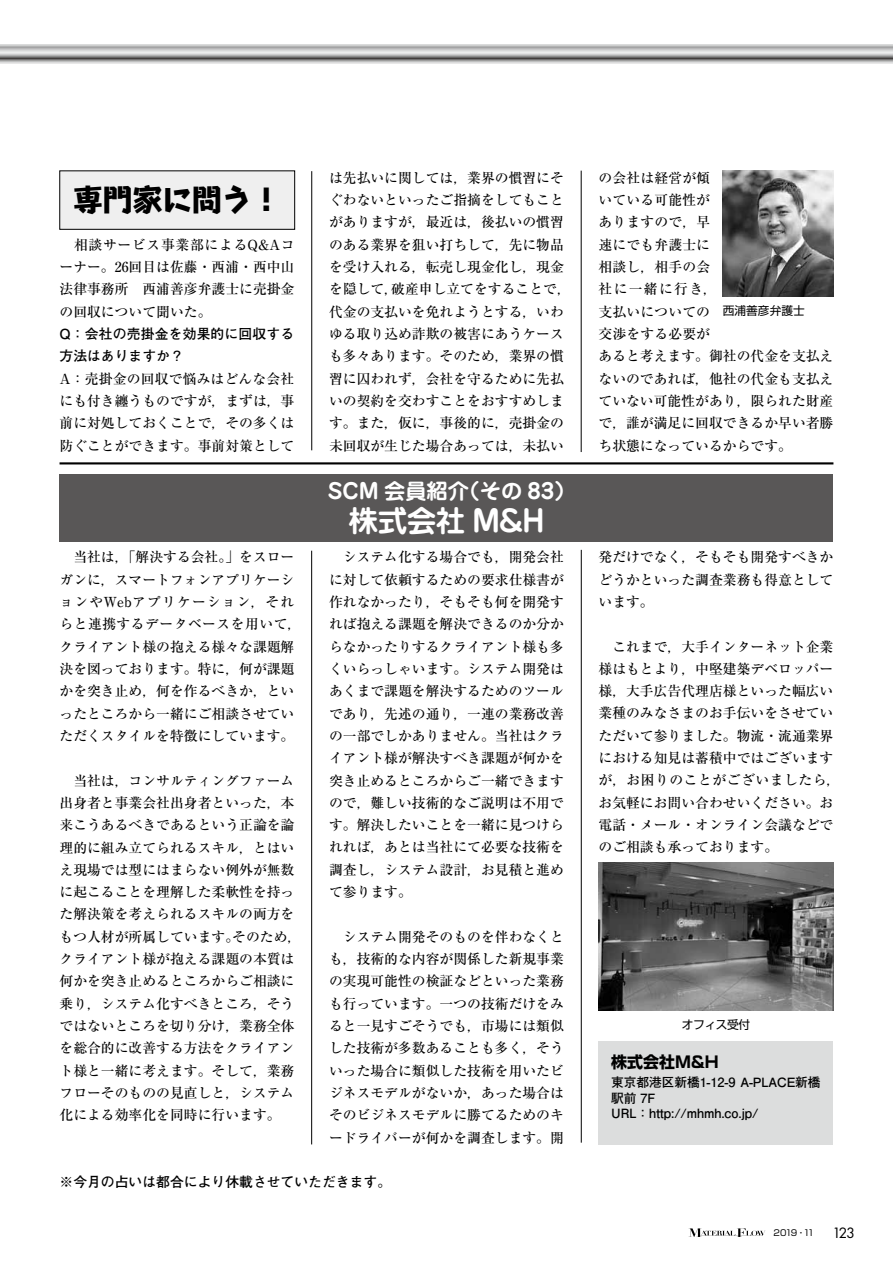
<style>
.page{position:relative;width:893px;height:1263px;background:#fff}
.page>*{position:absolute;margin:0;border:0;box-sizing:border-box;transform-origin:0 0}
.t1{font:700 29.7px "Jun 501 Pro";color:#fff}
.t2{font:800 29.7px "Take Std";color:#000}
.t3{font:700 21.3px "Jun 501 Pro";color:#fff}
.t4{font:700 15.9px "Shin Go Pr 6";color:#000}
.t5{font:500 13.8px/22.4px "Ryumin Pr 6";color:#000}
.t6{font:700 13.8px/22.4px "Futo Go B101 Pr 6";color:#000}
.t7{font:13.8px "Futura";color:#000}
.t8{font:700 12.75px/15.9px "Futo Go B101 Pr 6";letter-spacing:-.01em;color:#000}
.t9{font:11.7px "Shin Go Pr 6";color:#000}
.t10{font:8.55px "Shin Go Pro";letter-spacing:-.125em;color:#000}
</style>
<div class="page">
<svg style="left:0;top:45px;width:893px;height:19px;background:#b4b4b4"></svg>
<svg style="left:689px;top:1228px;width:76px;height:9px"></svg>
<hr style="left:311px;top:551px;width:1px;height:593px;background:#000">
<hr style="left:581px;top:550px;width:1px;height:593px;background:#000">
<div style="left:60px;top:474px;width:773px;height:68px;background:#595757"></div>
<hr style="left:60px;top:462px;width:773px;height:2px;background:#000">
<div style="left:598px;top:1041px;width:235px;height:103px;background:#dcdddd"></div>
<hr style="left:311px;top:171px;width:1px;height:279px;background:#000">
<hr style="left:581px;top:171px;width:1px;height:281px;background:#000">
<img style="left:723px;top:171px;width:110px;height:125px">
<img style="left:598px;top:863px;width:235px;height:147px">
<div style="left:60px;top:171px;width:235px;height:58px;background:#efefef"></div>
<div style="left:60px;top:171px;width:235px;height:59px;border:1px solid #000"></div>
<h1 class="t2" style="left:73px;top:176px;width:210px">専門家に問う！</h1>
<p class="t5" style="left:60px;top:233px;width:236px;text-align:justify">　相談サービス事業部によるQ&amp;Aコーナー。26回目は佐藤・西浦・西中山法律事務所　西浦善彦弁護士に売掛金の回収について聞いた。</p>
<p class="t6" style="left:60px;top:322px;width:236px">Q：会社の売掛金を効果的に回収する方法はありますか？</p>
<p class="t5" style="left:60px;top:367px;width:236px;text-align:justify">A：売掛金の回収で悩みはどんな会社にも付き纏うものですが，まずは，事前に対処しておくことで，その多くは防ぐことができます。事前対策として</p>
<p class="t5" style="left:60px;top:545px;width:243px">　当社は，「解決する会社。」をスローガンに，スマートフォンアプリケーションやWebアプリケーション，それらと連携するデータベースを用いて，クライアント様の抱える様々な課題解決を図っております。特に，何が課題かを突き止め，何を作るべきか，といったところから一緒にご相談させていただくスタイルを特徴にしています。</p>
<p class="t5" style="left:60px;top:769px;width:243px">　当社は，コンサルティングファーム出身者と事業会社出身者といった，本来こうあるべきであるという正論を論理的に組み立てられるスキル，とはいえ現場では型にはまらない例外が無数に起こることを理解した柔軟性を持った解決策を考えられるスキルの両方をもつ人材が所属しています。そのため，クライアント様が抱える課題の本質は何かを突き止めるところからご相談に乗り，システム化すべきところ，そうではないところを切り分け，業務全体を総合的に改善する方法をクライアント様と一緒に考えます。そして，業務フローそのものの見直しと，システム化による効率化を同時に行います。</p>
<p class="t5" style="left:329px;top:166px;width:243px">は先払いに関しては，業界の慣習にそぐわないといったご指摘をしてもことがありますが，最近は，後払いの慣習のある業界を狙い打ちして，先に物品を受け入れる，転売し現金化し，現金を隠して，破産申し立てをすることで，代金の支払いを免れようとする，いわゆる取り込め詐欺の被害にあうケースも多々あります。そのため，業界の慣習に囚われず，会社を守るために先払いの契約を交わすことをおすすめします。また，仮に，事後的に，売掛金の未回収が生じた場合あっては，未払い</p>
<p class="t5" style="left:598px;top:166px;width:236px">の会社は経営が傾<br>いている可能性が<br>ありますので，早<br>速にでも弁護士に<br>相談し，相手の会<br>社に一緒に行き，<br>支払いについての<br>交渉をする必要が<br>あると考えます。御社の代金を支払えないのであれば，他社の代金も支払えていない可能性があり，限られた財産で，誰が満足に回収できるか早い者勝ち状態になっているからです。</p>
<p class="t9" style="left:723px;top:301px;width:83px">西浦善彦弁護士</p>
<h2 class="t3" style="left:328px;top:474px;width:249px">SCM 会員紹介（その 83）</h2>
<h1 class="t1" style="left:349px;top:497px;width:198px">株式会社 M&amp;H</h1>
<p class="t5" style="left:329px;top:545px;width:236px;text-align:justify">　システム化する場合でも，開発会社に対して依頼するための要求仕様書が作れなかったり，そもそも何を開発すれば抱える課題を解決できるのか分からなかったりするクライアント様も多くいらっしゃいます。システム開発はあくまで課題を解決するためのツールであり，先述の通り，一連の業務改善の一部でしかありません。当社はクライアント様が解決すべき課題が何かを突き止めるところからご一緒できますので，難しい技術的なご説明は不用です。解決したいことを一緒に見つけられれば，あとは当社にて必要な技術を調査し，システム設計，お見積と進めて参ります。</p>
<p class="t5" style="left:329px;top:925px;width:236px;text-align:justify">　システム開発そのものを伴わなくとも，技術的な内容が関係した新規事業の実現可能性の検証などといった業務も行っています。一つの技術だけをみると一見すごそうでも，市場には類似した技術が多数あることも多く，そういった場合に類似した技術を用いたビジネスモデルがないか，あった場合はそのビジネスモデルに勝てるためのキードライバーが何かを調査します。開</p>
<p class="t5" style="left:598px;top:545px;width:236px;text-align:justify">発だけでなく，そもそも開発すべきかどうかといった調査業務も得意としています。</p>
<p class="t5" style="left:598px;top:634px;width:243px">　これまで，大手インターネット企業様はもとより，中堅建築デベロッパー様，大手広告代理店様といった幅広い業種のみなさまのお手伝いをさせていただいて参りました。物流・流通業界における知見は蓄積中ではございますが，お困りのことがございましたら，お気軽にお問い合わせいください。お電話・メール・オンライン会議などでのご相談も承っております。</p>
<p class="t9" style="left:682px;top:1015px;width:70px">オフィス受付</p>
<p class="t4" style="left:611px;top:1049px;width:109px">株式会社M&amp;H</p>
<p class="t8" style="left:611px;top:1073px;width:211px">東京都港区新橋1-12-9 A-PLACE新橋駅前 7F<br>URL：http://mhmh.co.jp/</p>
<p class="t6" style="left:60px;top:1170px;width:333px">※今月の占いは都合により休載させていただきます。</p>
<p class="t10" style="left:774px;top:1226px;width:42px">2019・11</p>
<p class="t7" style="left:832px;top:1223px;width:24px">123</p>
</div>
